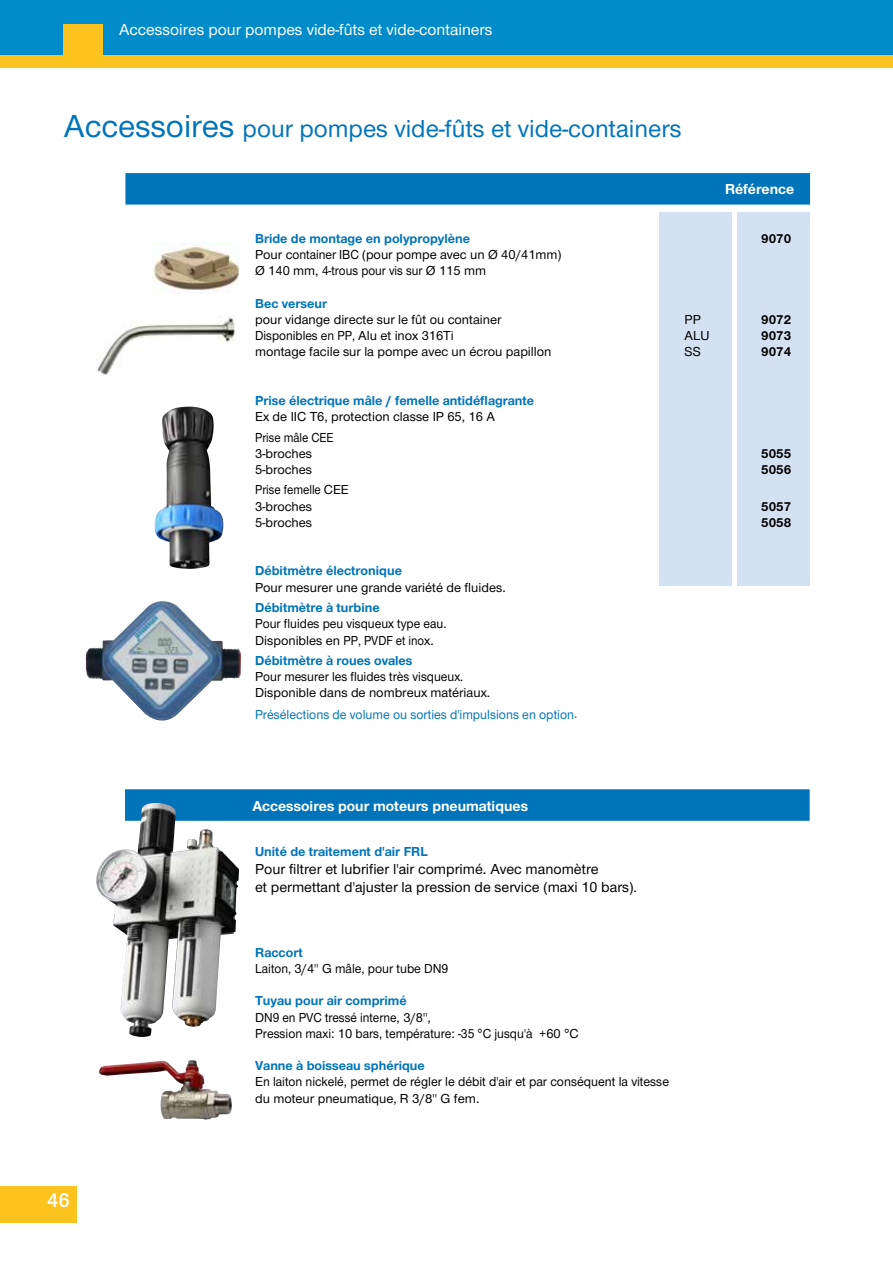
<style>
.page{position:relative;width:893px;height:1263px;background:#fff}
.page>*{position:absolute;margin:0;border:0;box-sizing:border-box;transform-origin:0 0}
.t1{font:500 25.5px "Nimbus Sans Novus T";color:#0074ba}
.t2{font:600 21px "Nimbus Sans Novus T";color:#fff}
.t3{font:500 16.5px "Nimbus Sans Novus T";color:#fff}
.t4{font:500 15px/18px "Nimbus Sans Novus T";color:#000}
.t5{font:700 15px "Nimbus Sans Novus T";color:#fff}
.t6{font:500 13.5px/16.2px "Nimbus Sans Novus T";color:#000}
.t7{font:700 13.5px "Nimbus Sans Novus T";color:#0074ba}
.t8{font:500 13.5px "Nimbus Sans Novus T";color:#000;scale:.93 1}
.t9{font:500 13.5px/16.2px "Nimbus Sans Novus T";color:#000;scale:.94 1}
.t10{font:500 13.5px "Nimbus Sans Novus T";color:#0074ba;scale:.96 1}
.t11{font:700 13.5px "Nimbus Sans Novus T";color:#000}
.t12{font:500 13.5px/16.2px "Nimbus Sans Novus T";color:#000;scale:.89 1}
.s1{font-size:33px}
.s2{font-size:13.5px}
</style>
<div class="page">
<div style="left:0;top:0;width:893px;height:55px;background:#008cca"></div>
<div style="left:64px;top:24px;width:39px;height:34px;background:#fcc21d"></div>
<div style="left:0;top:55px;width:893px;height:13px;background:#fcc21d"></div>
<div style="left:738px;top:213px;width:72px;height:373px;background:#d4e1f3"></div>
<div style="left:659px;top:213px;width:72px;height:373px;background:#d4e1f3"></div>
<div style="left:0;top:1186px;width:77px;height:36px;background:#fcc21d"></div>
<img style="left:96px;top:316px;width:139px;height:59px">
<img style="left:152px;top:242px;width:87px;height:52px">
<div style="left:125px;top:173px;width:685px;height:32px;background:#0074ba"></div>
<div style="left:125px;top:789px;width:685px;height:32px;background:#0074ba"></div>
<img style="left:86px;top:601px;width:155px;height:119px">
<img style="left:96px;top:804px;width:142px;height:233px">
<img style="left:154px;top:406px;width:69px;height:163px">
<img style="left:99px;top:1060px;width:133px;height:59px">
<p class="t3" style="left:119px;top:20px;width:375px">Accessoires pour pompes vide-fûts et vide-containers</p>
<h1 class="t1" style="left:64px;top:113px;width:619px"><span class="s1">Accessoires</span> pour pompes vide-fûts et vide-containers</h1>
<p class="t5" style="left:725px;top:180px;width:71px">Référence</p>
<p class="t7" style="left:255px;top:230px;width:216px">Bride de montage en polypropylène</p>
<p class="t11" style="left:761px;top:230px;width:32px">9070</p>
<p class="t6" style="left:255px;top:246px;width:308px">Pour container IBC (pour pompe avec un Ø 40/41mm)<br>Ø 140 mm, 4-trous pour vis sur Ø 115 mm</p>
<p class="t7" style="left:255px;top:295px;width:74px">Bec verseur</p>
<p class="t6" style="left:255px;top:311px;width:248px">pour vidange directe sur le fût ou container</p>
<p class="t6" style="left:685px;top:311px;width:18px">PP</p>
<p class="t11" style="left:761px;top:311px;width:32px">9072</p>
<p class="t8" style="left:255px;top:328px;width:215px">Disponibles en PP, Alu et inox 316Ti</p>
<p class="t6" style="left:685px;top:327px;width:26px">ALU</p>
<p class="t11" style="left:761px;top:328px;width:32px">9073</p>
<p class="t6" style="left:255px;top:343px;width:298px">montage facile sur la pompe avec un écrou papillon</p>
<p class="t6" style="left:685px;top:343px;width:18px">SS</p>
<p class="t11" style="left:761px;top:344px;width:32px">9074</p>
<p class="t7" style="left:255px;top:392px;width:280px">Prise électrique mâle / femelle antidéflagrante</p>
<p class="t6" style="left:255px;top:406px;width:241px;line-height:20.4px">Ex de IIC T6, protection classe IP 65, 16 A<br>Prise mâle CEE</p>
<p class="t6" style="left:255px;top:445px;width:59px">3-broches</p>
<p class="t11" style="left:761px;top:445px;width:32px">5055</p>
<p class="t6" style="left:255px;top:461px;width:59px">5-broches</p>
<p class="t11" style="left:761px;top:461px;width:32px">5056</p>
<p class="t12" style="left:255px;top:482px;width:107px">Prise femelle CEE<br>3-broches</p>
<p class="t11" style="left:761px;top:498px;width:32px">5057</p>
<p class="t6" style="left:255px;top:514px;width:59px">5-broches</p>
<p class="t11" style="left:761px;top:514px;width:32px">5058</p>
<p class="t7" style="left:255px;top:563px;width:148px">Débitmètre électronique</p>
<p class="t6" style="left:255px;top:579px;width:252px">Pour mesurer une grande variété de fluides.</p>
<p class="t7" style="left:255px;top:600px;width:126px">Débitmètre à turbine</p>
<p class="t9" style="left:255px;top:615px;width:205px">Pour fluides peu visqueux type eau.<br>Disponibles en PP, PVDF et inox.</p>
<p class="t7" style="left:255px;top:652px;width:159px">Débitmètre à roues ovales</p>
<p class="t6" style="left:255px;top:668px;width:237px">Pour mesurer les fluides très visqueux.<br>Disponible dans de nombreux matériaux.</p>
<p class="t10" style="left:255px;top:706px;width:337px">Présélections de volume ou sorties d'impulsions en option.</p>
<p class="t5" style="left:253px;top:797px;width:277px">Accessoires pour moteurs pneumatiques</p>
<p class="t7" style="left:255px;top:843px;width:174px">Unité de traitement d'air FRL</p>
<p class="t4" style="left:255px;top:860px;width:383px">Pour filtrer et lubrifier l'air comprimé. Avec manomètre<br>et permettant d'ajuster la pression de service (maxi 10 bars)<span class="s2">.</span></p>
<h2 class="t2" style="left:47px;top:1188px;width:24px">46</h2>
<p class="t7" style="left:255px;top:944px;width:49px">Raccort</p>
<p class="t8" style="left:255px;top:960px;width:209px">Laiton, 3/4" G mâle, pour tube DN9</p>
<p class="t7" style="left:255px;top:993px;width:153px">Tuyau pour air comprimé</p>
<p class="t6" style="left:255px;top:1009px;width:325px">DN9 en PVC tressé interne, 3/8",<br>Pression maxi: 10 bars, température: -35 °C jusqu'à +60 °C</p>
<p class="t7" style="left:255px;top:1058px;width:171px">Vanne à boisseau sphérique</p>
<p class="t6" style="left:255px;top:1073px;width:415px;line-height:17px">En laiton nickelé, permet de régler le débit d'air et par conséquent la vitesse du moteur pneumatique, R 3/8" G fem.</p>
</div>
